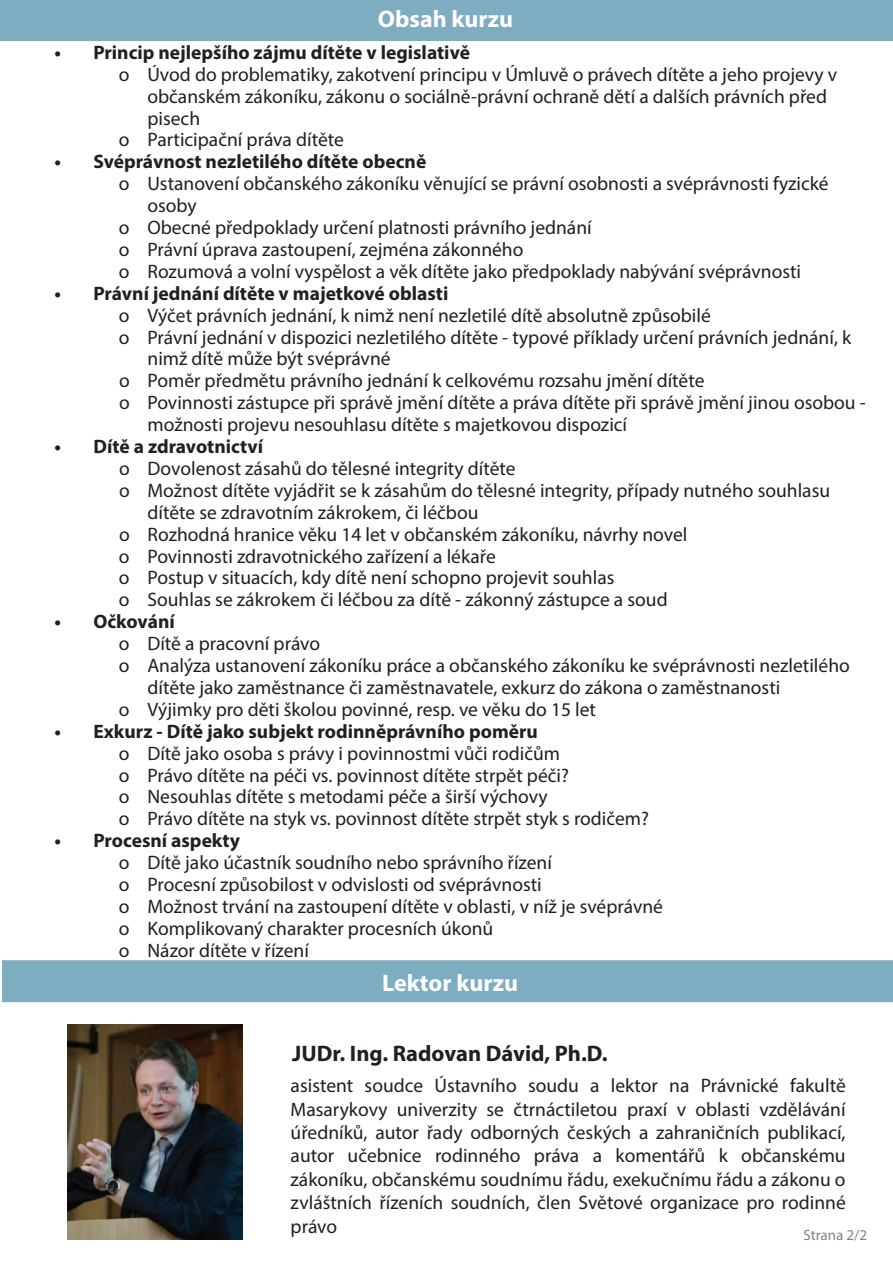
<style>
.page{position:relative;width:893px;height:1263px;background:#fff}
.page>*{position:absolute;margin:0;border:0;box-sizing:border-box;transform-origin:0 0}
.t1{font:700 24px "Myriad Pro";color:#fff}
.t2{font:700 22.5px "Myriad Pro";color:#231f20}
.t3{font:19.5px/21.9px "Myriad Pro";color:#231f20}
.t4{font:700 19.5px "Myriad Pro";color:#231f20}
.t5{font:15px "Myriad Pro";color:#808285}
</style>
<div class="page">
<div style="left:0;top:0;width:893px;height:40px;background:#7eadc2"></div>
<div style="left:2px;top:960px;width:891px;height:42px;background:#7eadc2"></div>
<img style="left:67px;top:1025px;width:176px;height:215px">
<p class="t1" style="left:378px;top:3px;width:137px">Obsah kurzu</p>
<p class="t4" style="left:54px;top:40px;width:417px">• Princip nejlepšího zájmu dítěte v legislativě</p>
<p class="t3" style="left:119px;top:63px;width:720px">o Úvod do problematiky, zakotvení principu v Úmluvě o právech dítěte a jeho projevy v</p>
<p class="t3" style="left:147px;top:85px;width:681px">občanském zákoníku, zákonu o sociálně-právní ochraně dětí a dalších právních před</p>
<p class="t3" style="left:147px;top:107px;width:54px">pisech</p>
<p class="t3" style="left:119px;top:129px;width:226px">o Participační práva dítěte</p>
<p class="t4" style="left:54px;top:149px;width:373px">• Svéprávnost nezletilého dítěte obecně</p>
<p class="t3" style="left:119px;top:172px;width:711px">o Ustanovení občanského zákoníku věnující se právní osobnosti a svéprávnosti fyzické</p>
<p class="t3" style="left:147px;top:194px;width:51px">osoby</p>
<p class="t3" style="left:119px;top:216px;width:474px">o Obecné předpoklady určení platnosti právního jednání</p>
<p class="t3" style="left:119px;top:238px;width:406px">o Právní úprava zastoupení, zejména zákonného</p>
<p class="t3" style="left:119px;top:260px;width:684px">o Rozumová a volní vyspělost a věk dítěte jako předpoklady nabývání svéprávnosti</p>
<p class="t4" style="left:54px;top:280px;width:395px">• Právní jednání dítěte v majetkové oblasti</p>
<p class="t3" style="left:119px;top:304px;width:593px">o Výčet právních jednání, k nimž není nezletilé dítě absolutně způsobilé</p>
<p class="t3" style="left:119px;top:326px;width:734px">o Právní jednání v dispozici nezletilého dítěte - typové příklady určení právních jednání, k</p>
<p class="t3" style="left:148px;top:348px;width:245px">nimž dítě může být svéprávné</p>
<p class="t3" style="left:119px;top:370px;width:587px">o Poměr předmětu právního jednání k celkovému rozsahu jmění dítěte</p>
<p class="t3" style="left:119px;top:391px;width:748px">o Povinnosti zástupce při správě jmění dítěte a práva dítěte při správě jmění jinou osobou -</p>
<p class="t3" style="left:148px;top:413px;width:481px">možnosti projevu nesouhlasu dítěte s majetkovou dispozicí</p>
<p class="t4" style="left:55px;top:434px;width:210px">• Dítě a zdravotnictví</p>
<p class="t3" style="left:119px;top:457px;width:398px">o Dovolenost zásahů do tělesné integrity dítěte</p>
<p class="t3" style="left:119px;top:479px;width:713px">o Možnost dítěte vyjádřit se k zásahům do tělesné integrity, případy nutného souhlasu</p>
<p class="t3" style="left:148px;top:501px;width:332px">dítěte se zdravotním zákrokem, či léčbou</p>
<p class="t3" style="left:119px;top:523px;width:570px">o Rozhodná hranice věku 14 let v občanském zákoníku, návrhy novel</p>
<p class="t3" style="left:119px;top:545px;width:378px">o Povinnosti zdravotnického zařízení a lékaře</p>
<p class="t3" style="left:119px;top:567px;width:497px">o Postup v situacích, kdy dítě není schopno projevit souhlas</p>
<p class="t3" style="left:119px;top:589px;width:550px">o Souhlas se zákrokem či léčbou za dítě - zákonný zástupce a soud</p>
<p class="t4" style="left:54px;top:609px;width:122px">• Očkování</p>
<p class="t3" style="left:119px;top:632px;width:203px">o Dítě a pracovní právo</p>
<p class="t3" style="left:119px;top:654px;width:732px">o Analýza ustanovení zákoníku práce a občanského zákoníku ke svéprávnosti nezletilého</p>
<p class="t3" style="left:147px;top:676px;width:634px">dítěte jako zaměstnance či zaměstnavatele, exkurz do zákona o zaměstnanosti</p>
<p class="t3" style="left:119px;top:698px;width:479px">o Výjimky pro děti školou povinné, resp. ve věku do 15 let</p>
<p class="t4" style="left:54px;top:718px;width:485px">• Exkurz - Dítě jako subjekt rodinněprávního poměru</p>
<p class="t3" style="left:119px;top:742px;width:532px">o Dítě jako osoba s právy i povinnostmi vůči rodičům<br>o Právo dítěte na péči vs. povinnost dítěte strpět péči?<br>o Nesouhlas dítěte s metodami péče a širší výchovy<br>o Právo dítěte na styk vs. povinnost dítěte strpět styk s rodičem?</p>
<p class="t4" style="left:54px;top:828px;width:187px">• Procesní aspekty</p>
<p class="t3" style="left:119px;top:851px;width:546px">o Dítě jako účastník soudního nebo správního řízení<br>o Procesní způsobilost v odvislosti od svéprávnosti<br>o Možnost trvání na zastoupení dítěte v oblasti, v níž je svéprávné o Komplikovaný charakter procesních úkonů<br>o Názor dítěte v řízení</p>
<p class="t1" style="left:382px;top:967px;width:137px">Lektor kurzu</p>
<p class="t2" style="left:292px;top:1038px;width:317px">JUDr. Ing. Radovan Dávid, Ph.D.</p>
<p class="t3" style="left:291px;top:1074px;width:557px;line-height:23.4px;text-align:justify">asistent soudce Ústavního soudu a lektor na Právnické fakultě Masarykovy univerzity se čtrnáctiletou praxí v oblasti vzdělávání úředníků, autor řady odborných českých a zahraničních publikací, autor učebnice rodinného práva a komentářů k občanskému zákoníku, občanskému soudnímu řádu, exekučnímu řádu a zákonu o zvláštních řízeních soudních, člen Světové organizace pro rodinné právo</p>
<p class="t5" style="left:803px;top:1225px;width:65px">Strana 2/2</p>
</div>
